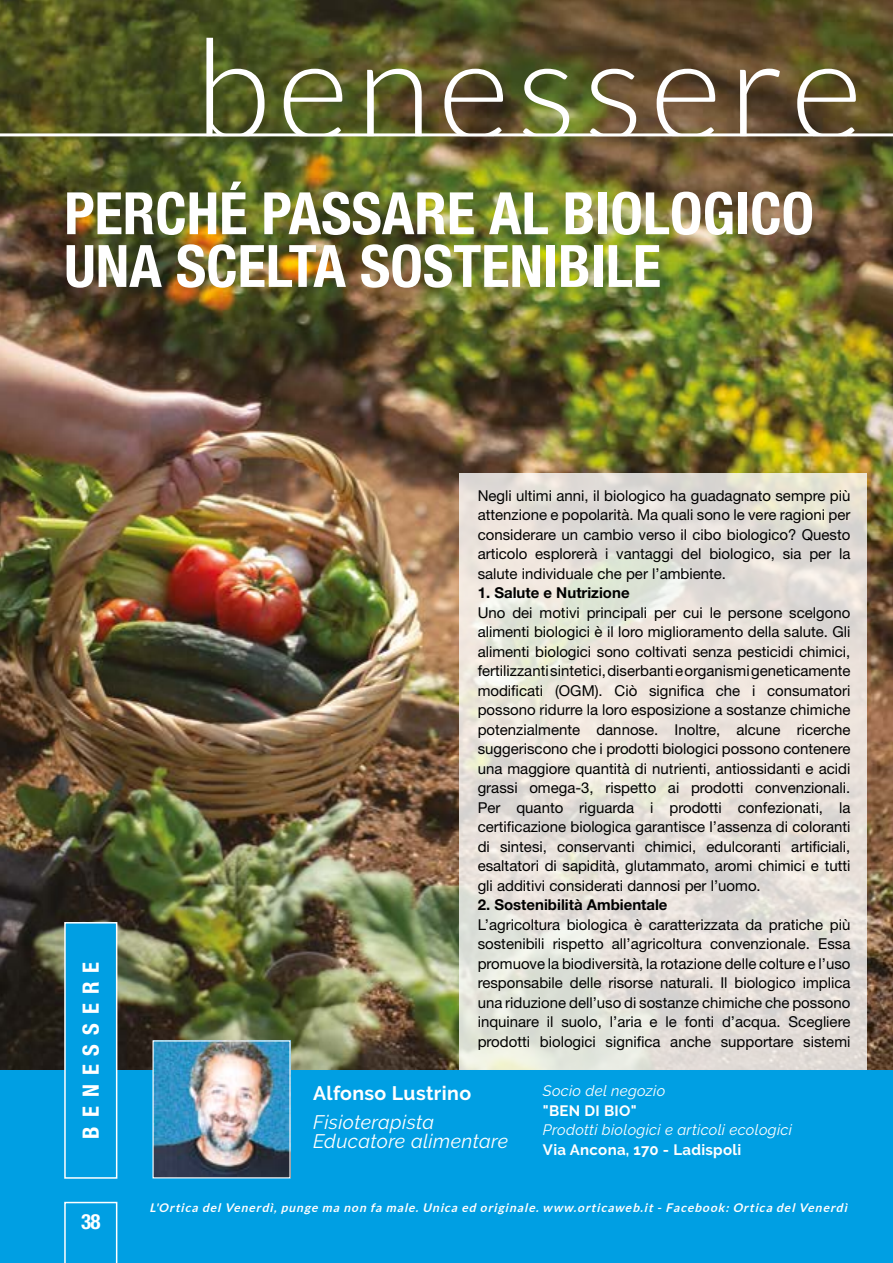
<style>
.page{position:relative;width:893px;height:1263px;background:#fff}
.page>*{position:absolute;margin:0;border:0;box-sizing:border-box;transform-origin:0 0}
.t1{font:700 condensed 58.5px/52.7px "Helvetica Neue LT Std";color:#fff}
.t2{font:700 condensed 22.5px "Helvetica Neue LT Std";letter-spacing:.4em;color:#fff}
.t3{font:700 condensed 21px "Helvetica Neue LT Std";color:#fff}
.t4{font:italic 19.5px/19.5px "Raleway";letter-spacing:.02em;color:#fff}
.t5{font:700 19.5px "Raleway";letter-spacing:.02em;color:#fff}
.t6{font:15px/19.5px "Helvetica Neue LT Std";color:#000;text-align:justify}
.t7{font:italic 15px "Raleway";letter-spacing:.02em;color:#fff}
.t8{font:700 15px "Helvetica Neue LT Std";color:#000}
.t9{font:700 15px "Raleway";letter-spacing:.02em;color:#fff}
.t10{font:italic 700 12px "Lato";color:#fff}
</style>
<div class="page">
<img style="left:0;top:0;width:893px;height:1070px">
<svg style="left:460px;top:473px;width:407px;height:597px;background:#e5e1d9"></svg>
<div style="left:0;top:1070px;width:893px;height:193px;background:#009fe3"></div>
<img style="left:154px;top:1042px;width:135px;height:134px">
<svg style="left:64px;top:1202px;width:53px;height:61px"></svg>
<hr style="left:0;top:133px;width:893px;height:3px;background:#fff">
<svg style="left:206px;top:38px;width:650px;height:96px;background:#716a46"></svg>
<div style="left:65px;top:923px;width:52px;height:255px;background:#009fe3"></div>
<div style="left:64px;top:922px;width:53px;height:257px;border:2px solid #fff"></div>
<h1 class="t1" style="left:64px;top:186px;width:751px">PERCHÉ PASSARE AL BIOLOGICO<br>UNA SCELTA SOSTENIBILE</h1>
<h2 class="t2" style="left:77px;top:1139px;width:178px;rotate:-90deg">BENESSERE</h2>
<h3 class="t3" style="left:81px;top:1209px;width:21px">38</h3>
<p class="t6" style="left:478px;top:485px;width:374px">Negli ultimi anni, il biologico ha guadagnato sempre più attenzione e popolarità. Ma quali sono le vere ragioni per considerare un cambio verso il cibo biologico? Questo articolo esplorerà i vantaggi del biologico, sia per la salute individuale che per l’ambiente.</p>
<p class="t8" style="left:478px;top:584px;width:153px">1. Salute e Nutrizione</p>
<p class="t6" style="left:478px;top:602px;width:374px">Uno dei motivi principali per cui le persone scelgono alimenti biologici è il loro miglioramento della salute. Gli alimenti biologici sono coltivati senza pesticidi chimici, fertilizzanti sintetici, diserbanti e organismi geneticamente modificati (OGM). Ciò significa che i consumatori possono ridurre la loro esposizione a sostanze chimiche potenzialmente dannose. Inoltre, alcune ricerche suggeriscono che i prodotti biologici possono contenere una maggiore quantità di nutrienti, antiossidanti e acidi grassi omega-3, rispetto ai prodotti convenzionali.<br>Per quanto riguarda i prodotti confezionati, la certificazione biologica garantisce l’assenza di coloranti di sintesi, conservanti chimici, edulcoranti artificiali, esaltatori di sapidità, glutammato, aromi chimici e tutti gli additivi considerati dannosi per l’uomo.</p>
<p class="t8" style="left:478px;top:896px;width:191px">2. Sostenibilità Ambientale</p>
<p class="t6" style="left:478px;top:914px;width:374px">L’agricoltura biologica è caratterizzata da pratiche più sostenibili rispetto all’agricoltura convenzionale. Essa promuove la biodiversità, la rotazione delle colture e l’uso responsabile delle risorse naturali. Il biologico implica una riduzione dell’uso di sostanze chimiche che possono inquinare il suolo, l’aria e le fonti d’acqua. Scegliere prodotti biologici significa anche supportare sistemi</p>
<h3 class="t5" style="left:313px;top:1082px;width:160px">Alfonso Lustrino</h3>
<h3 class="t4" style="left:313px;top:1112px;width:197px">Fisioterapista<br>Educatore alimentare</h3>
<p class="t7" style="left:543px;top:1082px;width:124px">Socio del negozio</p>
<p class="t9" style="left:543px;top:1102px;width:95px">"BEN DI BIO"</p>
<p class="t7" style="left:543px;top:1121px;width:250px">Prodotti biologici e articoli ecologici</p>
<p class="t9" style="left:543px;top:1141px;width:200px">Via Ancona, 170 - Ladispoli</p>
<p class="t10" style="left:150px;top:1201px;width:702px">L'Ortica del Venerdì, punge ma non fa male. Unica ed originale. www.orticaweb.it - Facebook: Ortica del Venerdì</p>
</div>
